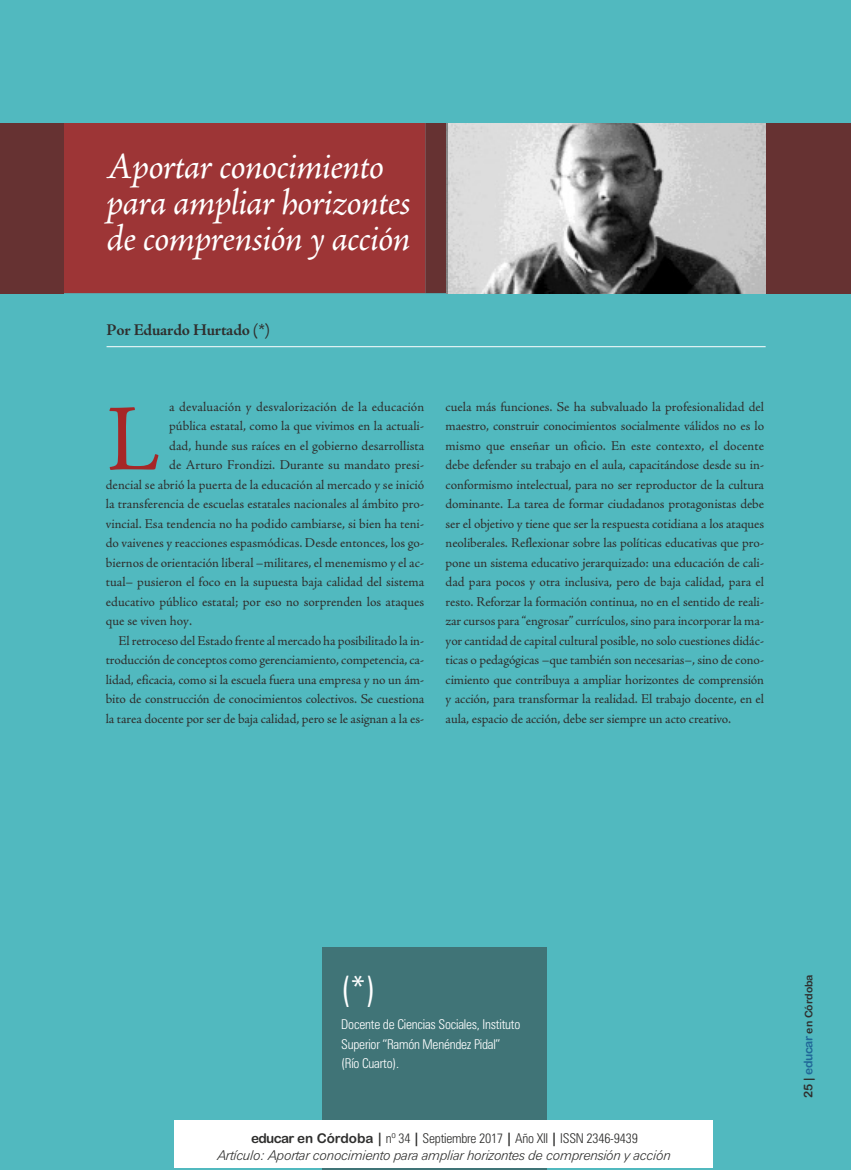
<style>
.page{position:relative;width:851px;height:1170px;background:#fff}
.page>*{position:absolute;margin:0;border:0;box-sizing:border-box;transform-origin:0 0}
.t1{font:94.65px "Adobe Jenson Pro";color:#a62727}
.t2{font:italic 37.5px/36px "Adobe Jenson Pro";letter-spacing:-.025em;color:#fff}
.t3{font:300 condensed 36px "Zurich BT";color:#fff}
.t4{font:700 16.5px "Adobe Jenson Pro";letter-spacing:-.015em;color:#2f2f2e}
.t5{font:13.5px/19.5px "Adobe Jenson Pro";color:#2f2f2e;text-align:justify}
.t6{font:italic 300 13.5px/16.5px "Zurich BT";letter-spacing:-.03em;color:#2f2f2e;text-align:center}
.t7{font:300 condensed 13.5px/19.5px "Zurich BT";letter-spacing:-.02em;color:#fff}
.t8{font:10.5px "Arial Rounded MT Bold";color:#2f2f2e}
.s1{font-size:12px}
.s2{font-size:12px;color:#206898}
.s3{font-family:"Arial Rounded MT Bold";font-weight:400;font-style:normal}
.s4{font-weight:700;font-style:normal;font-stretch:condensed}
.s5{font-style:normal;font-stretch:condensed}
</style>
<div class="page">
<div style="left:0;top:0;width:850px;height:1169px;background:#51b9bf"></div>
<div style="left:64px;top:123px;width:361px;height:170px;background:#9d3536"></div>
<div style="left:758px;top:123px;width:92px;height:170px;background:#663232"></div>
<img style="left:447px;top:123px;width:318px;height:170px">
<svg style="left:425px;top:123px;width:22px;height:170px;background:#683737"></svg>
<div style="left:0;top:123px;width:64px;height:170px;background:#663232"></div>
<hr style="left:106px;top:346px;width:659px;height:1px;background:#fff">
<div style="left:323px;top:947px;width:223px;height:222px;background:#407477"></div>
<div style="left:174px;top:1120px;width:538px;height:47px;background:#fff"></div>
<h2 class="t2" style="left:106px;top:152px;width:306px">Aportar conocimiento para ampliar horizontes de comprensión y acción</h2>
<p class="t4" style="left:106px;top:323px;width:165px">Por Eduardo Hurtado (*)</p>
<h1 class="t1" style="left:106px;top:403px;width:56px">L</h1>
<p class="t5" style="left:169px;top:398px;width:256px">a devaluación y desvalorización de la educación</p>
<p class="t5" style="left:169px;top:417px;width:256px">pública estatal, como la que vivimos en la actuali-</p>
<p class="t5" style="left:169px;top:437px;width:256px">dad, hunde sus raíces en el gobierno desarrollista</p>
<p class="t5" style="left:169px;top:456px;width:256px">de Arturo Frondizi. Durante su mandato presi-</p>
<p class="t5" style="left:106px;top:476px;width:320px">dencial se abrió la puerta de la educación al mercado y se inició</p>
<p class="t5" style="left:106px;top:495px;width:320px">la transferencia de escuelas estatales nacionales al ámbito pro-</p>
<p class="t5" style="left:106px;top:515px;width:320px">vincial. Esa tendencia no ha podido cambiarse, si bien ha teni-</p>
<p class="t5" style="left:106px;top:534px;width:320px">do vaivenes y reacciones espasmódicas. Desde entonces, los go-</p>
<p class="t5" style="left:106px;top:554px;width:320px">biernos de orientación liberal –militares, el menemismo y el ac-</p>
<p class="t5" style="left:106px;top:573px;width:320px">tual– pusieron el foco en la supuesta baja calidad del sistema</p>
<p class="t5" style="left:106px;top:593px;width:320px">educativo público estatal; por eso no sorprenden los ataques</p>
<p class="t5" style="left:106px;top:612px;width:88px">que se viven hoy.</p>
<p class="t5" style="left:119px;top:632px;width:307px">El retroceso del Estado frente al mercado ha posibilitado la in-</p>
<p class="t5" style="left:106px;top:651px;width:320px">troducción de conceptos como gerenciamiento, competencia, ca-</p>
<p class="t5" style="left:106px;top:671px;width:320px">lidad, eficacia, como si la escuela fuera una empresa y no un ám-</p>
<p class="t5" style="left:106px;top:690px;width:320px">bito de construcción de conocimientos colectivos. Se cuestiona</p>
<p class="t5" style="left:106px;top:710px;width:320px">la tarea docente por ser de baja calidad, pero se le asignan a la es-</p>
<p class="t5" style="left:445px;top:398px;width:320px">cuela más funciones. Se ha subvaluado la profesionalidad del maestro, construir conocimientos socialmente válidos no es lo mismo que enseñar un oficio. En este contexto, el docente debe defender su trabajo en el aula, capacitándose desde su in&shy;conformismo intelectual, para no ser reproductor de la cultura dominante. La tarea de formar ciudadanos protagonistas debe ser el objetivo y tiene que ser la respuesta cotidiana a los ataques neoliberales. Reflexionar sobre las políticas educativas que pro&shy;pone un sistema educativo jerarquizado: una educación de cali&shy;dad para pocos y otra inclusiva, pero de baja calidad, para el resto. Reforzar la formación continua, no en el sentido de reali&shy;zar cursos para “engrosar” currículos, sino para incorporar la ma&shy;yor cantidad de capital cultural posible, no solo cuestiones didác&shy;ticas o pedagógicas –que también son necesarias–, sino de cono&shy;cimiento que contribuya a ampliar horizontes de comprensión y acción, para transformar la realidad. El trabajo docente, en el aula, espacio de acción, debe ser siempre un acto creativo.</p>
<h3 class="t3" style="left:340px;top:968px;width:37px">(*)</h3>
<p class="t8" style="left:802px;top:1098px;width:125px;rotate:-90deg"><span class="s1">25 |</span> <span class="s2">educar</span> en Córdoba</p>
<p class="t6" style="left:218px;top:1130px;width:455px"><span class="s3">educar en Córdoba</span> <span class="s4">|</span> <span class="s5">nº 34</span> <span class="s4">|</span> <span class="s5">Septiembre 2017</span> <span class="s4">|</span> <span class="s5">Año XII</span> <span class="s4">|</span> <span class="s5">ISSN 2346-9439<br></span>Artículo: Aportar conocimiento para ampliar horizontes de comprensión y acción</p>
<p class="t7" style="left:341px;top:1014px;width:180px">Docente de Ciencias Sociales, Instituto<br>Superior “Ramón Menéndez Pidal” (Río Cuarto).</p>
</div>
